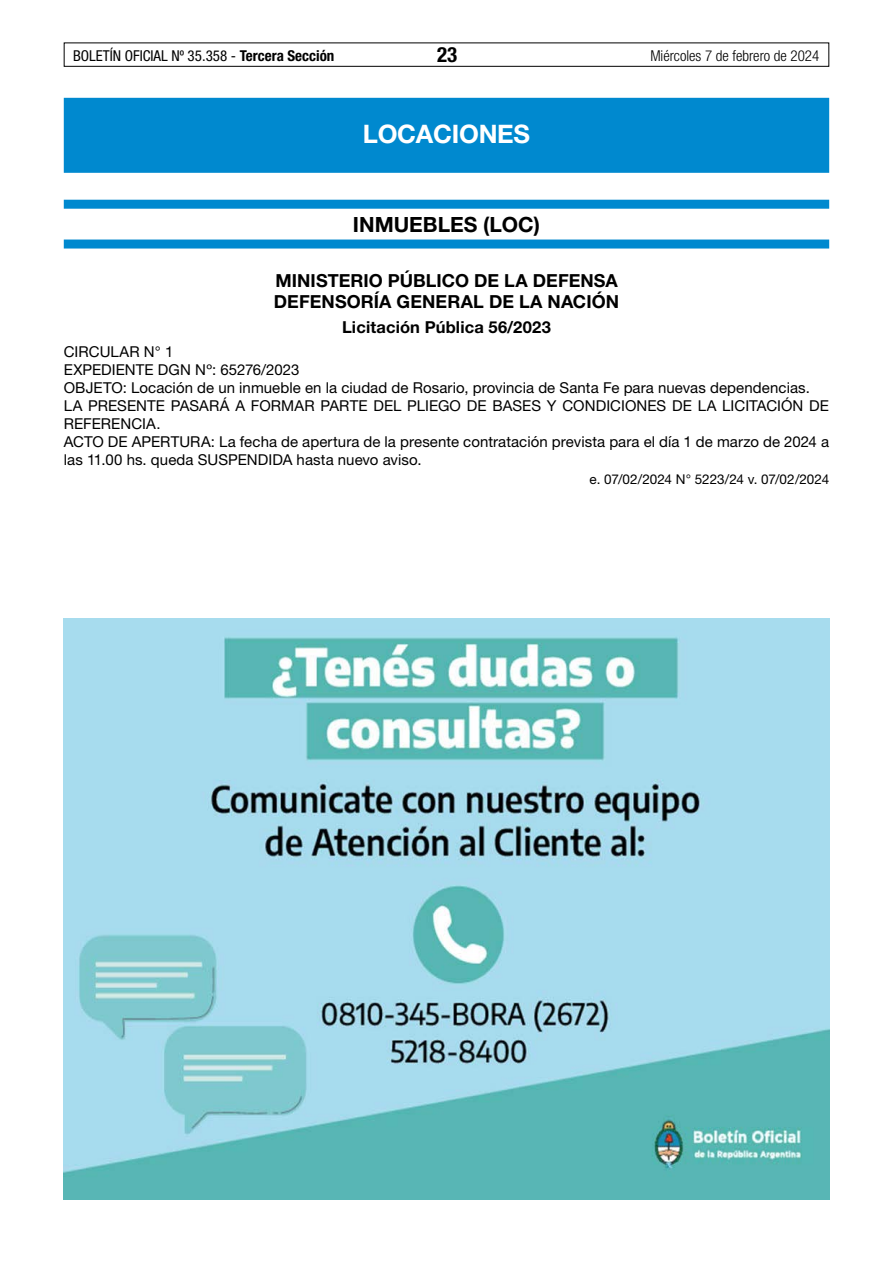
<style>
.page{position:relative;width:893px;height:1263px;background:#fff}
.page>*{position:absolute;margin:0;border:0;box-sizing:border-box;transform-origin:0 0}
.t1{font:700 25.5px "Helvetica Neue LT Std";letter-spacing:-.01em;color:#fff}
.t2{font:700 21px "Helvetica Neue LT Std";color:#000}
.t3{font:700 condensed 21px "Helvetica Neue LT Std";color:#000}
.t4{font:700 18px/21px "Helvetica Neue LT Std";letter-spacing:.005em;color:#000}
.t5{font:700 16.5px "Helvetica Neue LT Std";letter-spacing:.01em;color:#000}
.t6{font:15px/18px "Helvetica Neue LT Std";letter-spacing:.005em;color:#000}
.t7{font:condensed 15px "Helvetica Neue LT Std";color:#000}
.t8{font:300 condensed 15px "Helvetica Neue LT Std";color:#000}
.t9{font:13.5px "Helvetica Neue LT Std";letter-spacing:-.005em;color:#000}
.s1{font-weight:700}
.s2{color:#fff}
</style>
<div class="page">
<div style="left:64px;top:43px;width:765px;height:24px;border:1px solid #000"></div>
<div style="left:64px;top:98px;width:765px;height:75px;background:#0089cf"></div>
<div style="left:64px;top:200px;width:765px;height:9px;background:#0089cf"></div>
<div style="left:64px;top:240px;width:765px;height:9px;background:#0089cf"></div>
<img style="left:64px;top:619px;width:765px;height:580px">
<p class="t7" style="left:73px;top:47px;width:263px">BOLETÍN OFICIAL Nº 35.358 - <span class="s1">Tercera Sección</span></p>
<h2 class="t3" style="left:437px;top:42px;width:22px">23</h2>
<p class="t8" style="left:650px;top:47px;width:170px">Miércoles 7 de febrero de 2024</p>
<h1 class="t1" style="left:363px;top:118px;width:169px">LOCACIONES</h1>
<h2 class="t2" style="left:353px;top:212px;width:189px">INMUEBLES (LOC)</h2>
<p class="t4" style="left:274px;top:270px;width:358px">MINISTERIO PÚBLICO DE LA DEFENSA <span class="s2">-<br></span>DEFENSORÍA GENERAL DE LA NACIÓN</p>
<p class="t5" style="left:342px;top:316px;width:210px">Licitación Pública 56/2023</p>
<p class="t6" style="left:64px;top:342px;width:767px">CIRCULAR N° 1<br>EXPEDIENTE DGN Nº: 65276/2023<br>OBJETO: Locación de un inmueble en la ciudad de Rosario, provincia de Santa Fe para nuevas dependencias.<br>LA PRESENTE PASARÁ A FORMAR PARTE DEL PLIEGO DE BASES Y CONDICIONES DE LA LICITACIÓN DE REFERENCIA.<br>ACTO DE APERTURA: La fecha de apertura de la presente contratación prevista para el día 1 de marzo de 2024 a las 11.00 hs. queda SUSPENDIDA hasta nuevo aviso.</p>
<p class="t9" style="left:589px;top:471px;width:241px">e. 07/02/2024 N° 5223/24 v. 07/02/2024</p>
</div>
